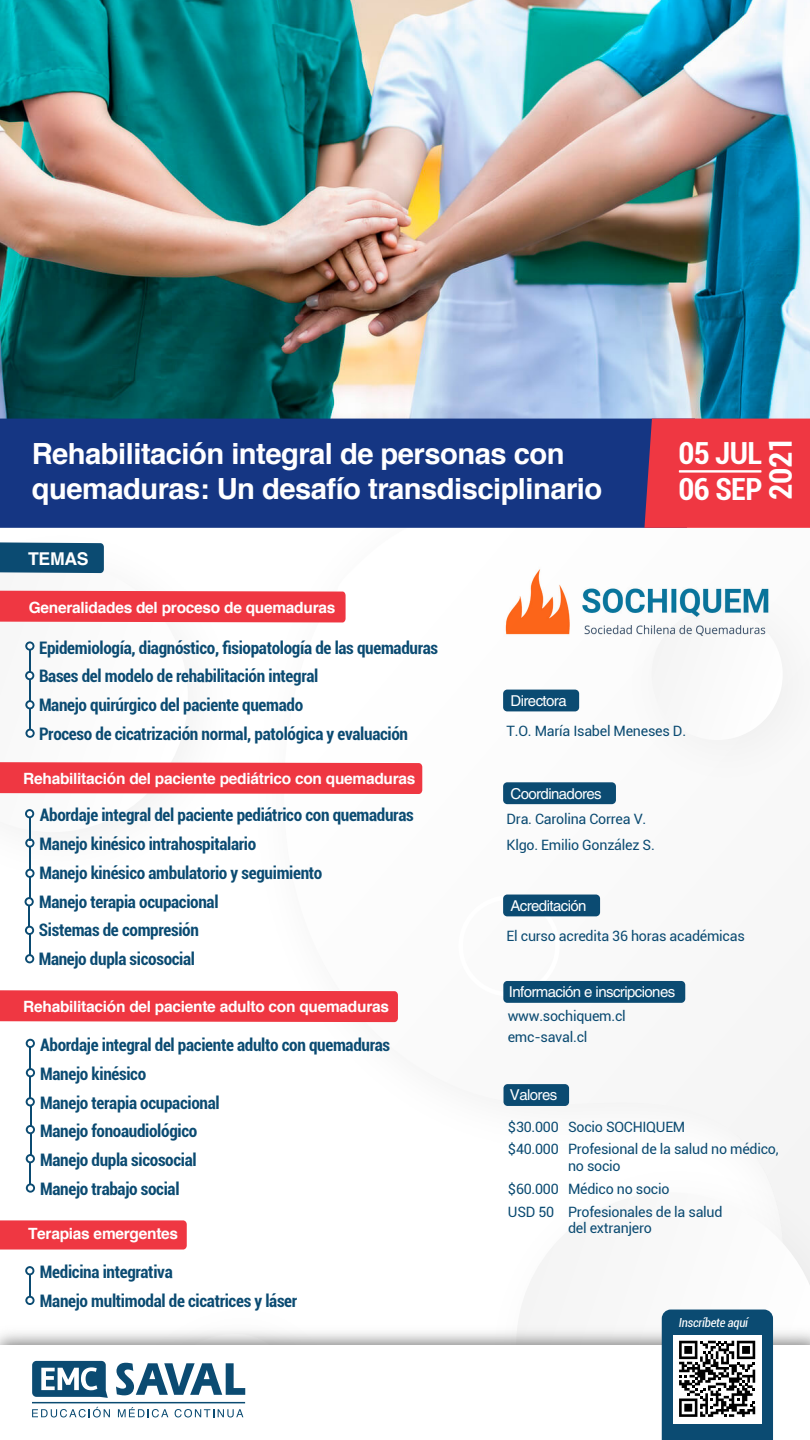
<style>
.page{position:relative;width:810px;height:1440px;background:#fff}
.page>*{position:absolute;margin:0;border:0;box-sizing:border-box;transform-origin:0 0}
.t1{font:700 condensed 31.2px "Roboto";color:#fff}
.t2{font:700 condensed 30.53px/36.6px "Roboto";letter-spacing:-.02em;color:#fff}
.t3{font:700 29.17px/35px "Helvetica";letter-spacing:-.02em;color:#fff}
.t4{font:700 17.62px "Helvetica";letter-spacing:-.02em;color:#fff}
.t5{font:700 condensed 17.25px/28.9px "Roboto";letter-spacing:-.02em;color:#0b4b72}
.t6{font:700 15.52px "Helvetica";letter-spacing:-.02em;color:#fff}
.t7{font:15px "Helvetica LT Std";letter-spacing:-.04em;color:#fff}
.t8{font:14.25px/22.3px "Roboto";letter-spacing:-.02em;color:#0b4b72}
.t9{font:italic condensed 12.52px "Roboto";letter-spacing:-.02em;color:#fff}
</style>
<div class="page">
<img style="left:0;top:0;width:810px;height:419px">
<svg style="left:519px;top:1192px;width:291px;height:123px"></svg>
<div style="left:652px;top:609px;width:131px;height:131px;background:#fafafa;border-radius:66px"></div>
<svg style="left:0;top:573px;width:188px;height:255px"></svg>
<div style="left:458px;top:895px;width:102px;height:102px;border:5px solid #fff;border-radius:50%"></div>
<div style="left:503px;top:690px;width:76px;height:21px;background:#0b4b72;border-radius:4px"></div>
<div style="left:503px;top:782px;width:113px;height:22px;background:#0b4b72;border-radius:4px"></div>
<div style="left:503px;top:895px;width:97px;height:21px;background:#0b4b72;border-radius:4px"></div>
<div style="left:503px;top:981px;width:182px;height:22px;background:#0b4b72;border-radius:4px"></div>
<div style="left:504px;top:1084px;width:65px;height:22px;background:#0b4b72;border-radius:4px"></div>
<svg style="left:32px;top:1334px;width:269px;height:84px"></svg>
<hr style="left:32px;top:1402px;width:213px;height:1px;background:#0b4b72">
<svg style="left:25px;top:641px;width:9px;height:10px"></svg>
<svg style="left:25px;top:671px;width:9px;height:9px"></svg>
<svg style="left:25px;top:700px;width:10px;height:9px"></svg>
<svg style="left:25px;top:729px;width:10px;height:9px"></svg>
<svg style="left:27px;top:731px;width:6px;height:5px"></svg>
<svg style="left:27px;top:643px;width:6px;height:64px"></svg>
<hr style="left:29px;top:709px;width:2px;height:21px;background:#0b4b72">
<svg style="left:25px;top:1266px;width:9px;height:9px"></svg>
<svg style="left:27px;top:1268px;width:6px;height:5px"></svg>
<svg style="left:25px;top:1296px;width:10px;height:9px"></svg>
<svg style="left:27px;top:1298px;width:6px;height:5px"></svg>
<svg style="left:25px;top:809px;width:9px;height:9px"></svg>
<svg style="left:27px;top:811px;width:5px;height:5px"></svg>
<svg style="left:25px;top:838px;width:9px;height:10px"></svg>
<svg style="left:25px;top:869px;width:10px;height:9px"></svg>
<svg style="left:25px;top:897px;width:9px;height:9px"></svg>
<hr style="left:29px;top:818px;width:2px;height:22px;background:#0b4b72">
<svg style="left:25px;top:926px;width:9px;height:9px"></svg>
<svg style="left:25px;top:954px;width:9px;height:9px"></svg>
<svg style="left:26px;top:1039px;width:9px;height:9px"></svg>
<svg style="left:26px;top:1068px;width:9px;height:9px"></svg>
<svg style="left:27px;top:840px;width:6px;height:121px"></svg>
<svg style="left:26px;top:1097px;width:9px;height:9px"></svg>
<svg style="left:26px;top:1125px;width:9px;height:9px"></svg>
<svg style="left:26px;top:1154px;width:9px;height:9px"></svg>
<svg style="left:26px;top:1183px;width:9px;height:10px"></svg>
<svg style="left:28px;top:1041px;width:5px;height:150px"></svg>
<hr style="left:29px;top:1275px;width:2px;height:22px;background:#0b4b72">
<svg style="left:0;top:1220px;width:187px;height:30px;background:#ef3d48"></svg>
<div style="left:0;top:762px;width:422px;height:32px;background:#ef3742"></div>
<div style="left:0;top:990px;width:398px;height:32px;background:#ef3742"></div>
<div style="left:0;top:591px;width:346px;height:31px;background:#ef3742"></div>
<svg style="left:0;top:542px;width:104px;height:31px;background:#145177"></svg>
<div style="left:0;top:419px;width:644px;height:109px;background:#153683"></div>
<div style="left:644px;top:419px;width:166px;height:109px;background:#ef3742"></div>
<hr style="left:679px;top:470px;width:83px;height:3px;background:#fff">
<svg style="left:662px;top:1310px;width:111px;height:130px"></svg>
<img style="left:505px;top:559px;width:281px;height:88px">
<h3 class="t3" style="left:32px;top:437px;width:572px">Rehabilitación integral de personas con quemaduras: Un desafío transdisciplinario</h3>
<h2 class="t2" style="left:678px;top:433px;width:86px">05 JUL<br>06 SEP</h2>
<h1 class="t1" style="left:759px;top:500px;width:65px;rotate:-90deg">2021</h1>
<p class="t4" style="left:28px;top:544px;width:62px">TEMAS</p>
<p class="t6" style="left:29px;top:595px;width:308px">Generalidades del proceso de quemaduras</p>
<p class="t5" style="left:39px;top:632px;width:401px">Epidemiología, diagnóstico, fisiopatología de las quemaduras Bases del modelo de rehabilitación integral<br>Manejo quirúrgico del paciente quemado<br>Proceso de cicatrización normal, patológica y evaluación</p>
<p class="t6" style="left:23px;top:766px;width:394px">Rehabilitación del paciente pediátrico con quemaduras</p>
<p class="t5" style="left:39px;top:800px;width:377px">Abordaje integral del paciente pediátrico con quemaduras Manejo kinésico intrahospitalario<br>Manejo kinésico ambulatorio y seguimiento<br>Manejo terapia ocupacional<br>Sistemas de compresión<br>Manejo dupla sicosocial</p>
<p class="t6" style="left:23px;top:994px;width:367px">Rehabilitación del paciente adulto con quemaduras</p>
<p class="t5" style="left:40px;top:1030px;width:351px">Abordaje integral del paciente adulto con quemaduras<br>Manejo kinésico<br>Manejo terapia ocupacional<br>Manejo fonoaudiológico<br>Manejo dupla sicosocial<br>Manejo trabajo social</p>
<p class="t6" style="left:28px;top:1221px;width:152px">Terapias emergentes</p>
<p class="t5" style="left:40px;top:1257px;width:259px">Medicina integrativa<br>Manejo multimodal de cicatrices y láser</p>
<p class="t7" style="left:510px;top:692px;width:58px">Directora</p>
<p class="t8" style="left:507px;top:719px;width:181px">T.O. María Isabel Meneses D.</p>
<p class="t7" style="left:510px;top:785px;width:93px">Coordinadores</p>
<p class="t8" style="left:507px;top:805px;width:150px;line-height:25.9px">Dra. Carolina Correa V.<br>Klgo. Emilio González S.</p>
<p class="t7" style="left:510px;top:897px;width:78px">Acreditación</p>
<p class="t8" style="left:507px;top:924px;width:240px">El curso acredita 36 horas académicas</p>
<p class="t7" style="left:509px;top:983px;width:168px">Información e inscripciones</p>
<p class="t8" style="left:508px;top:1006px;width:120px;line-height:20.4px">www.sochiquem.cl emc-saval.cl</p>
<p class="t7" style="left:510px;top:1086px;width:49px">Valores</p>
<p class="t8" style="left:508px;top:1115px;width:52px">$30.000 $40.000</p>
<p class="t8" style="left:508px;top:1178px;width:52px">$60.000<br>USD 50</p>
<p class="t8" style="left:568px;top:1115px;width:212px">Socio SOCHIQUEM<br>Profesional de la salud no médico,</p>
<p class="t8" style="left:568px;top:1153px;width:103px;line-height:23.8px">no socio<br>Médico no socio</p>
<p class="t8" style="left:568px;top:1203px;width:156px;line-height:16.3px">Profesionales de la salud del extranjero</p>
<p class="t9" style="left:679px;top:1314px;width:71px">Inscríbete aquí</p>
</div>
